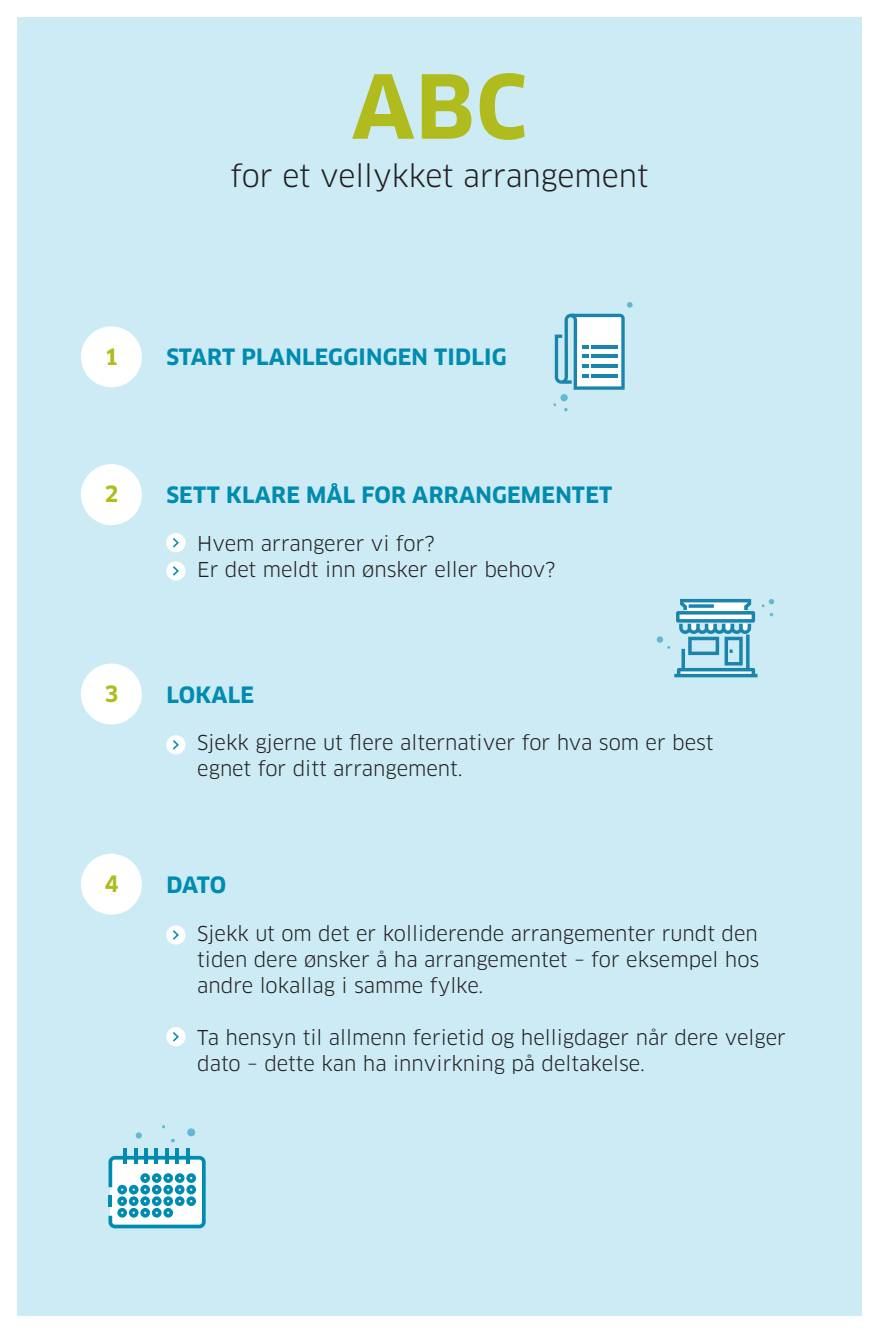
<style>
.page{position:relative;width:879px;height:1333px;background:#fff}
.page>*{position:absolute;margin:0;border:0;box-sizing:border-box;transform-origin:0 0}
.t1{font:700 86px "Clan OT";color:#b0bb1d}
.t2{font:29.8px "Clan OT";color:#231f20}
.t3{font:700 22px "Clan OT";letter-spacing:.01em;color:#008bb0}
.t4{font:700 22px "Clan OT";color:#b0bb1d}
.t5{font:20px/26px "Clan OT";color:#231f20}
</style>
<div class="page">
<div style="left:17px;top:17px;width:845px;height:1298px;background:#ccebf4"></div>
<hr style="left:123px;top:1148px;width:4px;height:15px;background:#008bb0">
<hr style="left:134px;top:1148px;width:4px;height:15px;background:#008bb0">
<hr style="left:144px;top:1148px;width:4px;height:15px;background:#008bb0">
<hr style="left:155px;top:1148px;width:3px;height:15px;background:#008bb0">
<hr style="left:165px;top:1148px;width:4px;height:15px;background:#008bb0">
<hr style="left:175px;top:1148px;width:4px;height:15px;background:#008bb0">
<hr style="left:186px;top:1148px;width:3px;height:15px;background:#008bb0">
<svg style="left:171px;top:1138px;width:4px;height:4px"></svg>
<svg style="left:136px;top:1132px;width:6px;height:6px"></svg>
<div style="left:187px;top:1128px;width:8px;height:8px;background:#63b8d3;border-radius:50%"></div>
<svg style="left:108px;top:1155px;width:98px;height:73px;background:#96cfde"></svg>
<svg style="left:657px;top:599px;width:117px;height:78px"></svg>
<svg style="left:627px;top:302px;width:5px;height:6px"></svg>
<div style="left:560px;top:394px;width:8px;height:7px;background:#63b8d3;border-radius:50%"></div>
<svg style="left:555px;top:314px;width:70px;height:76px"></svg>
<div style="left:166px;top:533px;width:19px;height:19px;background:#fff;border-radius:50%"></div>
<svg style="left:173px;top:538px;width:6px;height:9px"></svg>
<div style="left:166px;top:735px;width:19px;height:19px;background:#fff;border-radius:50%"></div>
<svg style="left:173px;top:740px;width:6px;height:9px"></svg>
<div style="left:166px;top:925px;width:19px;height:19px;background:#fff;border-radius:50%"></div>
<svg style="left:173px;top:930px;width:6px;height:9px"></svg>
<div style="left:166px;top:1027px;width:19px;height:19px;background:#fff;border-radius:50%"></div>
<svg style="left:173px;top:1032px;width:6px;height:9px"></svg>
<div style="left:166px;top:561px;width:19px;height:19px;background:#fff;border-radius:50%"></div>
<svg style="left:173px;top:566px;width:6px;height:9px"></svg>
<div style="left:81px;top:326px;width:61px;height:61px;background:#fff;border-radius:50%"></div>
<div style="left:81px;top:464px;width:61px;height:61px;background:#fff;border-radius:50%"></div>
<div style="left:81px;top:663px;width:61px;height:61px;background:#fff;border-radius:50%"></div>
<div style="left:81px;top:853px;width:61px;height:61px;background:#fff;border-radius:50%"></div>
<h1 class="t1" style="left:352px;top:57px;width:177px">ABC</h1>
<h2 class="t2" style="left:230px;top:158px;width:420px">for et vellykket arrangement</h2>
<p class="t4" style="left:104px;top:344px;width:16px">1</p>
<p class="t3" style="left:166px;top:344px;width:342px">START PLANLEGGINGEN TIDLIG</p>
<p class="t4" style="left:104px;top:481px;width:16px">2</p>
<p class="t3" style="left:166px;top:482px;width:447px">SETT KLARE MÅL FOR ARRANGEMENTET</p>
<p class="t5" style="left:197px;top:530px;width:360px">Hvem arrangerer vi for?<br>Er det meldt inn ønsker eller behov?</p>
<p class="t4" style="left:104px;top:681px;width:16px">3</p>
<p class="t3" style="left:166px;top:681px;width:89px">LOKALE</p>
<p class="t5" style="left:197px;top:730px;width:518px">Sjekk gjerne ut flere alternativer for hva som er best egnet for ditt arrangement.</p>
<p class="t4" style="left:104px;top:871px;width:16px">4</p>
<p class="t3" style="left:166px;top:872px;width:61px">DATO</p>
<p class="t5" style="left:197px;top:920px;width:563px;text-align:justify">Sjekk ut om det er kolliderende arrangementer rundt den tiden dere ønsker å ha arrangementet – for eksempel hos andre lokallag i samme fylke.</p>
<p class="t5" style="left:197px;top:1024px;width:590px">Ta hensyn til allmenn ferietid og helligdager når dere velger dato – dette kan ha innvirkning på deltakelse.</p>
</div>
